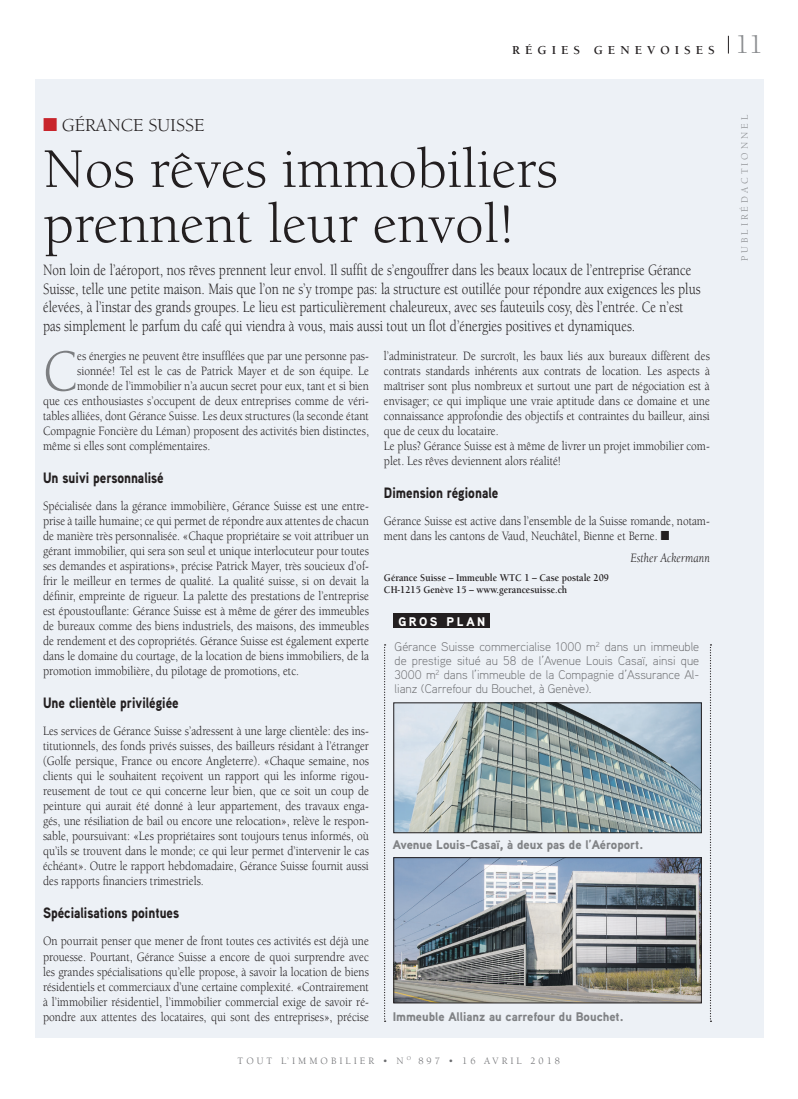
<style>
.page{position:relative;width:798px;height:1099px;background:#fff}
.page>*{position:absolute;margin:0;border:0;box-sizing:border-box;transform-origin:0 0}
.t1{font:60.38px "Berkeley";color:#7c7e81;scale:.87 1}
.t2{font:57.5px/55px "Berkeley";color:#231f20}
.t3{font:18.75px "Berkeley";color:#231f20}
.t4{font:16.25px/18.8px "Berkeley";color:#231f20;scale:.81 1}
.t5{font:900 15px "Aaux Pro";color:#231f20;scale:.87 1}
.t6{font:13.12px/15px "Berkeley";color:#231f20;text-align:justify;scale:.87 1}
.t7{font:italic 13.12px "Berkeley";color:#231f20;scale:.87 1}
.t8{font:300 12.5px/13.8px "Aaux Pro";color:#6c6d70;text-align:justify}
.t9{font:900 12.5px "Aaux Pro";color:#808285}
.t10{font:700 12.5px "Berkeley";letter-spacing:.4em;color:#231f20}
.t11{font:900 12.5px "Aaux Pro";letter-spacing:.2em;color:#fff}
.t12{font:700 10.62px/11.9px "Berkeley";color:#231f20;scale:.9 1}
.t13{font:10px "Berkeley";letter-spacing:.3em;color:#6c6d70}
.t14{font:10px "Berkeley";letter-spacing:.3em;color:#8a8c8f}
.s1{font-weight:400;font-size:27.5px;color:#8a8c8f}
.s2{color:#c8242b}
</style>
<div class="page">
<svg style="left:728px;top:36px;width:1px;height:18px"></svg>
<div style="left:35px;top:79px;width:727px;height:958px;background:#edf1f6"></div>
<svg style="left:384px;top:644px;width:1px;height:377px"></svg>
<svg style="left:709px;top:644px;width:2px;height:377px"></svg>
<div style="left:393px;top:613px;width:97px;height:14px;background:#231f20"></div>
<img style="left:395px;top:704px;width:304px;height:127px">
<div style="left:393px;top:702px;width:308px;height:131px;border:1px solid #231f20"></div>
<img style="left:395px;top:859px;width:304px;height:142px">
<div style="left:393px;top:857px;width:308px;height:146px;border:1px solid #231f20"></div>
<p class="t10" style="left:512px;top:43px;width:252px">RÉGIES GENEVOISES <span class="s1">11</span></p>
<h3 class="t3" style="left:43px;top:115px;width:163px"><span class="s2">■</span> GÉRANCE SUISSE</h3>
<h2 class="t2" style="left:43px;top:143px;width:516px">Nos rêves immobiliers prennent leur envol!</h2>
<p class="t4" style="left:43px;top:261px;width:812px">Non loin de l’aéroport, nos rêves prennent leur envol. Il suffit de s’engouffrer dans les beaux locaux de l’entreprise Gérance Suisse, telle une petite maison. Mais que l’on ne s’y trompe pas: la structure est outillée pour répondre aux exigences les plus élevées, à l’instar des grands groupes. Le lieu est particulièrement chaleureux, avec ses fauteuils cosy, dès l’entrée. Ce n’est pas simplement le parfum du café qui viendra à vous, mais aussi tout un flot d’énergies positives et dynamiques.</p>
<h1 class="t1" style="left:43px;top:339px;width:41px">C</h1>
<p class="t6" style="left:77px;top:349px;width:337px">es énergies ne peuvent être insufflées que par une personne pas-</p>
<p class="t6" style="left:384px;top:349px;width:376px;text-align:left">l’administrateur. De surcroît, les baux liés aux bureaux diffèrent des contrats standards inhérents aux contrats de location. Les aspects à maîtriser sont plus nombreux et surtout une part de négociation est à envisager; ce qui implique une vraie aptitude dans ce domaine et une connaissance approfondie des objectifs et contraintes du bailleur, ainsi que de ceux du locataire.<br>Le plus? Gérance Suisse est à même de livrer un projet immobilier com&shy;plet. Les rêves deviennent alors réalité!</p>
<p class="t5" style="left:384px;top:483px;width:133px">Dimension régionale</p>
<p class="t6" style="left:384px;top:514px;width:376px">Gérance Suisse est active dans l’ensemble de la Suisse romande, notam&shy;ment dans les cantons de Vaud, Neuchâtel, Bienne et Berne. ■</p>
<p class="t7" style="left:630px;top:551px;width:93px">Esther Ackermann</p>
<p class="t12" style="left:384px;top:572px;width:251px">Gérance Suisse – Immeuble WTC 1 – Case postale 209<br>CH-1215 Genève 15 – www.gerancesuisse.ch</p>
<p class="t6" style="left:77px;top:364px;width:337px">sionnée! Tel est le cas de Patrick Mayer et de son équipe. Le</p>
<p class="t6" style="left:77px;top:379px;width:337px">monde de l’immobilier n’a aucun secret pour eux, tant et si bien</p>
<p class="t6" style="left:43px;top:394px;width:376px">que ces enthousiastes s’occupent de deux entreprises comme de véri-</p>
<p class="t6" style="left:43px;top:409px;width:376px">tables alliées, dont Gérance Suisse. Les deux structures (la seconde étant</p>
<p class="t6" style="left:43px;top:424px;width:376px">Compagnie Foncière du Léman) proposent des activités bien distinctes,</p>
<p class="t6" style="left:43px;top:439px;width:194px">même si elles sont complémentaires.</p>
<p class="t5" style="left:43px;top:468px;width:140px">Un suivi personnalisé</p>
<p class="t6" style="left:43px;top:499px;width:376px">Spécialisée dans la gérance immobilière, Gérance Suisse est une entre&shy;prise à taille humaine; ce qui permet de répondre aux attentes de chacun de manière très personnalisée. «Chaque propriétaire se voit attribuer un gérant immobilier, qui sera son seul et unique interlocuteur pour toutes ses demandes et aspirations», précise Patrick Mayer, très soucieux d’of&shy;frir le meilleur en termes de qualité. La qualité suisse, si on devait la définir, empreinte de rigueur. La palette des prestations de l’entreprise est époustouflante: Gérance Suisse est à même de gérer des immeubles de bureaux comme des biens industriels, des maisons, des immeubles de rendement et des copropriétés. Gérance Suisse est également experte dans le domaine du courtage, de la location de biens immobiliers, de la promotion immobilière, du pilotage de promotions, etc.</p>
<p class="t5" style="left:43px;top:693px;width:157px">Une clientèle privilégiée</p>
<p class="t6" style="left:43px;top:724px;width:376px">Les services de Gérance Suisse s’adressent à une large clientèle: des ins&shy;titutionnels, des fonds privés suisses, des bailleurs résidant à l’étranger (Golfe persique, France ou encore Angleterre). «Chaque semaine, nos clients qui le souhaitent reçoivent un rapport qui les informe rigou&shy;reusement de tout ce qui concerne leur bien, que ce soit un coup de peinture qui aurait été donné à leur appartement, des travaux enga&shy;gés, une résiliation de bail ou encore une relocation», relève le respon&shy;sable, poursuivant: «Les propriétaires sont toujours tenus informés, où qu’ils se trouvent dans le monde; ce qui leur permet d’intervenir le cas échéant». Outre le rapport hebdomadaire, Gérance Suisse fournit aussi des rapports financiers trimestriels.</p>
<p class="t5" style="left:43px;top:903px;width:158px">Spécialisations pointues</p>
<p class="t6" style="left:43px;top:934px;width:376px">On pourrait penser que mener de front toutes ces activités est déjà une prouesse. Pourtant, Gérance Suisse a encore de quoi surprendre avec les grandes spécialisations qu’elle propose, à savoir la location de biens résidentiels et commerciaux d’une certaine complexité. «Contrairement à l’immobilier résidentiel, l’immobilier commercial exige de savoir ré&shy;pondre aux attentes des locataires, qui sont des entreprises», précise</p>
<p class="t11" style="left:398px;top:613px;width:88px">GROS PLAN</p>
<p class="t8" style="left:394px;top:640px;width:306px">Gérance Suisse commercialise 1000 m<sup>2</sup> dans un immeuble de prestige situé au 58 de l’Avenue Louis Casaï, ainsi que 3000 m<sup>2</sup> dans l’immeuble de la Compagnie d’Assurance Al&shy;lianz (Carrefour du Bouchet, à Genève).</p>
<p class="t9" style="left:392px;top:836px;width:252px">Avenue Louis-Casaï, à deux pas de l’Aéroport.</p>
<p class="t9" style="left:392px;top:1008px;width:232px">Immeuble Allianz au carrefour du Bouchet.</p>
<p class="t13" style="left:237px;top:1055px;width:324px">TOUT L’IMMOBILIER • N <sup>O</sup> 897 • 16 AVRIL 2018</p>
<p class="t14" style="left:739px;top:261px;width:148px;rotate:-90deg">PUBLIRÉDACTIONNEL</p>
</div>
